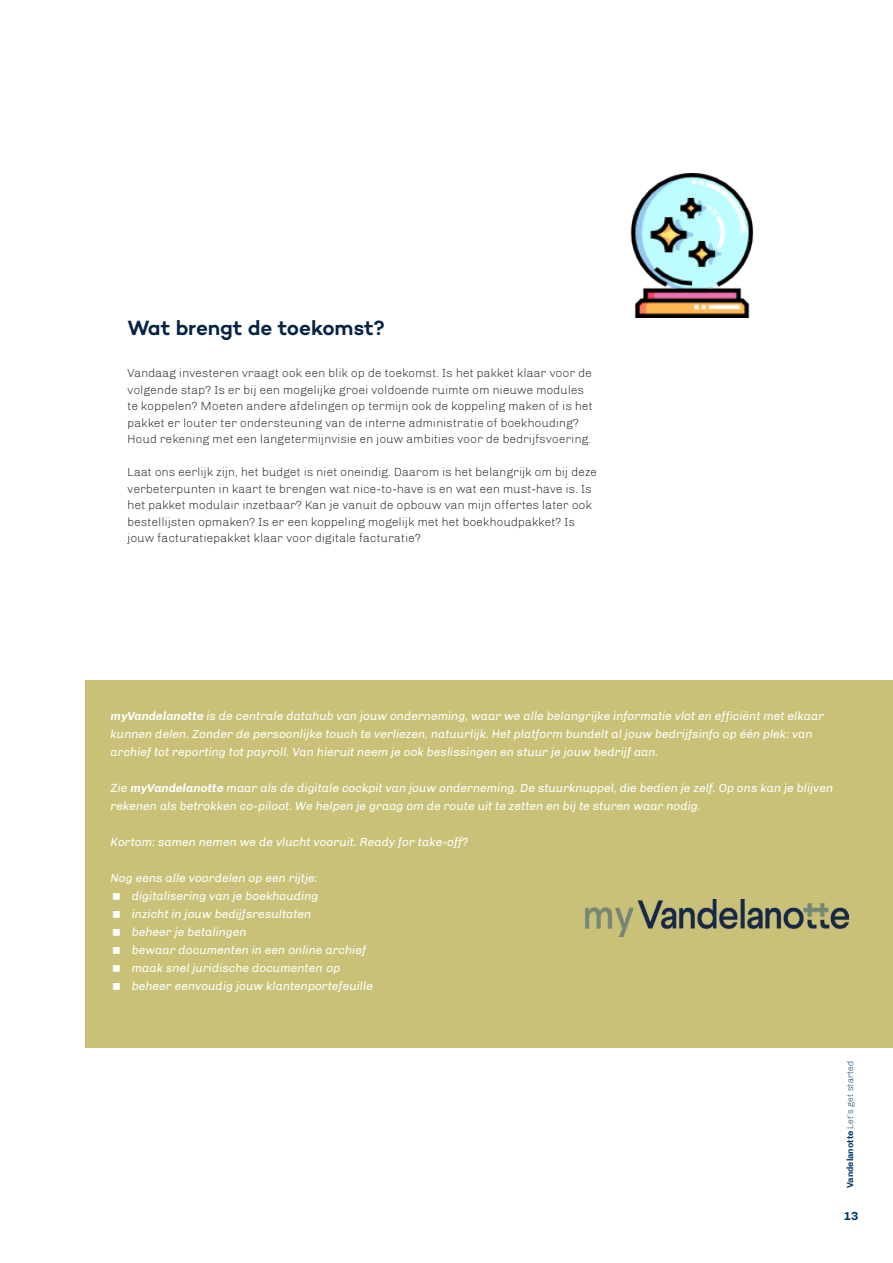
<style>
.page{position:relative;width:893px;height:1263px;background:#fff}
.page>*{position:absolute;margin:0;border:0;box-sizing:border-box;transform-origin:0 0}
.t1{font:600 21px "Campton";letter-spacing:-.01em;color:#072345}
.t2{font:italic 12px/18px "Chivo";color:#fff}
.t3{font:300 12px/16.5px "Chivo";color:#231f20}
.t4{font:700 12px "Chivo";color:#01386d}
.t5{font:300 9px "Chivo";color:#01386d}
.s1{font-weight:700}
</style>
<div class="page">
<div style="left:85px;top:680px;width:808px;height:368px;background:#c8c177"></div>
<img style="left:585px;top:900px;width:264px;height:36px">
<img style="left:630px;top:174px;width:124px;height:144px">
<p class="t1" style="left:128px;top:314px;width:259px">Wat brengt de toekomst?</p>
<p class="t3" style="left:128px;top:365px;width:467px">Vandaag investeren vraagt ook een blik op de toekomst. Is het pakket klaar voor de volgende stap? Is er bij een mogelijke groei voldoende ruimte om nieuwe modules te koppelen? Moeten andere afdelingen op termijn ook de koppeling maken of is het pakket er louter ter ondersteuning van de interne administratie of boekhouding?<br>Houd rekening met een langetermijnvisie en jouw ambities voor de bedrijfsvoering.</p>
<p class="t3" style="left:128px;top:464px;width:471px">Laat ons eerlijk zijn, het budget is niet oneindig. Daarom is het belangrijk om bij deze verbeterpunten in kaart te brengen wat nice-to-have is en wat een must-have is. Is het pakket modulair inzetbaar? Kan je vanuit de opbouw van mijn offertes later ook bestellijsten opmaken? Is er een koppeling mogelijk met het boekhoudpakket? Is jouw facturatiepakket klaar voor digitale facturatie?</p>
<p class="t2" style="left:111px;top:707px;width:715px"><span class="s1">myVandelanotte</span> is de centrale datahub van jouw onderneming, waar we alle belangrijke informatie vlot en efficiënt met elkaar kunnen delen. Zonder de persoonlijke touch te verliezen, natuurlijk. Het platform bundelt al jouw bedrijfsinfo op één plek: van archief tot reporting tot payroll. Van hieruit neem je ook beslissingen en stuur je jouw bedrijf aan.</p>
<p class="t2" style="left:111px;top:779px;width:724px">Zie <span class="s1">myVandelanotte</span> maar als de digitale cockpit van jouw onderneming. De stuurknuppel, die bedien je zelf. Op ons kan je blijven rekenen als betrokken co-piloot. We helpen je graag om de route uit te zetten en bij te sturen waar nodig.</p>
<p class="t2" style="left:111px;top:833px;width:359px">Kortom: samen nemen we de vlucht vooruit. Ready for take-off?</p>
<p class="t2" style="left:111px;top:869px;width:209px">Nog eens alle voordelen op een rijtje:</p>
<p class="t2" style="left:132px;top:887px;width:188px">digitalisering van je boekhouding</p>
<p class="t2" style="left:132px;top:905px;width:181px">inzicht in jouw bedijfsresultaten</p>
<p class="t2" style="left:132px;top:923px;width:116px">beheer je betalingen</p>
<p class="t2" style="left:132px;top:941px;width:236px">bewaar documenten in een online archief</p>
<p class="t2" style="left:132px;top:959px;width:210px">maak snel juridische documenten op</p>
<p class="t2" style="left:132px;top:977px;width:243px">beheer eenvoudig jouw klantenportefeuille</p>
<p class="t5" style="left:845px;top:1188px;width:129px;rotate:-90deg"><span class="s1">Vandelanotte</span> Let’s get started</p>
<p class="t4" style="left:844px;top:1209px;width:16px">13</p>
</div>
